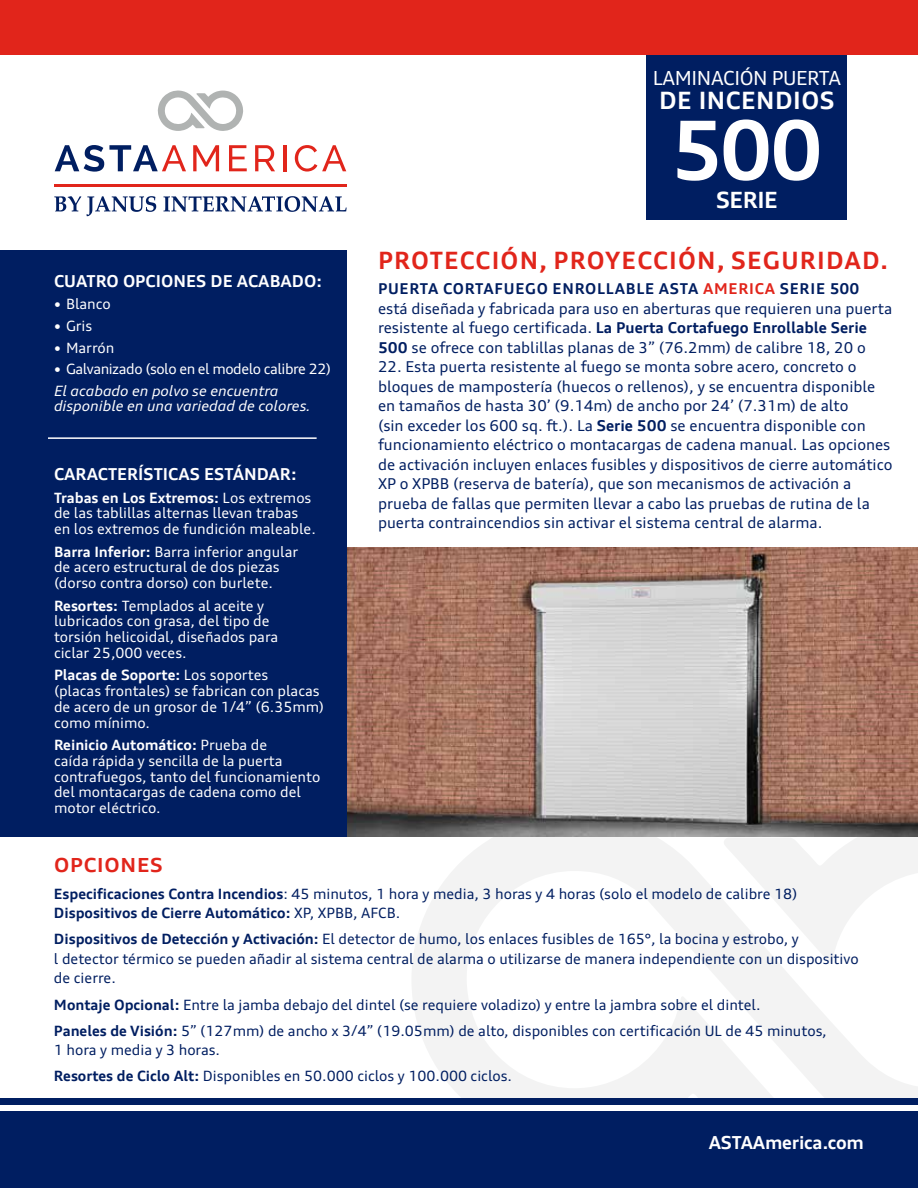
<style>
.page{position:relative;width:918px;height:1188px;background:#fff}
.page>*{position:absolute;margin:0;border:0;box-sizing:border-box;transform-origin:0 0}
.t1{font:700 81px "Audi Type";color:#fff}
.t2{font:700 24px "Audi Type";letter-spacing:.05em;color:#e1251b}
.t3{font:700 24px "Audi Type";letter-spacing:.02em;color:#fff}
.t4{font:700 22.5px "Audi Type";letter-spacing:-.02em;color:#fff}
.t5{font:19.5px "Audi Type";letter-spacing:-.02em;color:#fff}
.t6{font:700 expanded 19.5px "Audi Type";letter-spacing:.04em;color:#e1251b}
.t7{font:700 18px "Audi Type";letter-spacing:-.01em;color:#fff}
.t8{font:700 16.5px "Audi Type";color:#fff}
.t9{font:15px/19.5px "Audi Type";color:#001e61}
.t10{font:14.25px/19.5px "Audi Type";color:#001e61}
.t11{font:14.25px/15.8px "Audi Type";color:#fff}
.t12{font:14.25px/21.8px "Audi Type";letter-spacing:-.03em;color:#fff}
.t13{font:italic 14.25px "Audi Type";color:#fff}
.s1{font-weight:700;font-size:12px}
.s2{font-style:italic}
.s3{font-weight:700}
.s4{font-weight:700;color:#e1251b}
</style>
<div class="page">
<svg style="left:412px;top:837px;width:506px;height:261px"></svg>
<img style="left:347px;top:548px;width:571px;height:289px">
<div style="left:0;top:1098px;width:918px;height:90px;background:#001e61"></div>
<div style="left:0;top:1106px;width:918px;height:5px;background:#fff"></div>
<div style="left:646px;top:49px;width:201px;height:171px;background:#001e61"></div>
<div style="left:0;top:251px;width:347px;height:586px;background:#001e61"></div>
<svg style="left:55px;top:145px;width:131px;height:27px"></svg>
<svg style="left:193px;top:145px;width:26px;height:26px"></svg>
<svg style="left:229px;top:145px;width:18px;height:26px"></svg>
<svg style="left:255px;top:145px;width:20px;height:26px"></svg>
<hr style="left:283px;top:145px;width:4px;height:26px;background:#e1251b">
<svg style="left:295px;top:145px;width:51px;height:27px"></svg>
<svg style="left:54px;top:196px;width:27px;height:15px"></svg>
<svg style="left:87px;top:196px;width:69px;height:20px"></svg>
<svg style="left:164px;top:196px;width:183px;height:16px"></svg>
<hr style="left:54px;top:184px;width:293px;height:2px;background:#e1251b">
<svg style="left:158px;top:91px;width:85px;height:40px"></svg>
<div style="left:0;top:0;width:918px;height:55px;background:#e1251b"></div>
<hr style="left:48px;top:437px;width:269px;height:2px;background:#fff">
<h3 class="t5" style="left:653px;top:66px;width:190px">LAMINACIÓN PUERTA</h3>
<h2 class="t3" style="left:659px;top:85px;width:177px">DE INCENDIOS</h2>
<h1 class="t1" style="left:670px;top:100px;width:155px">500</h1>
<p class="t8" style="left:54px;top:271px;width:269px">CUATRO OPCIONES DE ACABADO:</p>
<p class="t11" style="left:54px;top:296px;width:58px"><span class="s1">•</span> Blanco</p>
<p class="t11" style="left:54px;top:318px;width:40px"><span class="s1">•</span> Gris</p>
<p class="t11" style="left:54px;top:339px;width:62px"><span class="s1">•</span> Marrón</p>
<p class="t12" style="left:54px;top:358px;width:279px"><span class="s1">•</span> Galvanizado (solo en el modelo calibre 22)<br><span class="s2">El acabado en polvo se encuentra</span></p>
<p class="t13" style="left:54px;top:397px;width:258px">disponible en una variedad de colores.</p>
<p class="t8" style="left:54px;top:464px;width:244px">CARACTERÍSTICAS ESTÁNDAR:</p>
<p class="t11" style="left:54px;top:489px;width:263px"><span class="s3">Trabas en Los Extremos:</span> Los extremos de las tablillas alternas llevan trabas en los extremos de fundición maleable.</p>
<p class="t11" style="left:54px;top:543px;width:246px"><span class="s3">Barra Inferior:</span> Barra inferior angular de acero estructural de dos piezas (dorso contra dorso) con burlete.</p>
<p class="t11" style="left:54px;top:597px;width:226px"><span class="s3">Resortes:</span> Templados al aceite y lubricados con grasa, del tipo de torsión helicoidal, diseñados para ciclar 25,000 veces.</p>
<p class="t11" style="left:54px;top:667px;width:272px"><span class="s3">Placas de Soporte:</span> Los soportes<br>(placas frontales) se fabrican con placas de acero de un grosor de 1/4” (6.35mm) como mínimo.</p>
<p class="t11" style="left:54px;top:737px;width:268px"><span class="s3">Reinicio Automático:</span> Prueba de<br>caída rápida y sencilla de la puerta contrafuegos, tanto del funcionamiento del montacargas de cadena como del motor eléctrico.</p>
<h3 class="t4" style="left:716px;top:186px;width:63px">SERIE</h3>
<h2 class="t2" style="left:378px;top:245px;width:512px">PROTECCIÓN, PROYECCIÓN, SEGURIDAD.</h2>
<p class="t9" style="left:378px;top:279px;width:516px"><span class="s3">PUERTA CORTAFUEGO ENROLLABLE ASTA</span> <span class="s4">AMERICA</span> <span class="s3">SERIE 500 </span>está diseñada y fabricada para uso en aberturas que requieren una puerta resistente al fuego certificada. <span class="s3">La Puerta Cortafuego Enrollable Serie 500</span> se ofrece con tablillas planas de 3” (76.2mm) de calibre 18, 20 o</p>
<p class="t9" style="left:378px;top:357px;width:516px">22. Esta puerta resistente al fuego se monta sobre acero, concreto o bloques de mampostería (huecos o rellenos), y se encuentra disponible en tamaños de hasta 30’ (9.14m) de ancho por 24’ (7.31m) de alto<br>(sin exceder los 600 sq. ft.). La <span class="s3">Serie 500</span> se encuentra disponible con funcionamiento eléctrico o montacargas de cadena manual. Las opciones de activación incluyen enlaces fusibles y dispositivos de cierre automático XP o XPBB (reserva de batería), que son mecanismos de activación a prueba de fallas que permiten llevar a cabo las pruebas de rutina de la puerta contraincendios sin activar el sistema central de alarma.</p>
<h3 class="t6" style="left:54px;top:853px;width:110px">OPCIONES</h3>
<p class="t10" style="left:54px;top:884px;width:745px"><span class="s3">Especificaciones Contra Incendios</span>: 45 minutos, 1 hora y media, 3 horas y 4 horas (solo el modelo de calibre 18)<br><span class="s3">Dispositivos de Cierre Automático:</span> XP, XPBB, AFCB.</p>
<p class="t10" style="left:54px;top:929px;width:806px"><span class="s3">Dispositivos de Detección y Activación:</span> El detector de humo, los enlaces fusibles de 165°, la bocina y estrobo, y<br>l detector térmico se pueden añadir al sistema central de alarma o utilizarse de manera independiente con un dispositivo de cierre.</p>
<p class="t10" style="left:54px;top:991px;width:774px;line-height:26.2px"><span class="s3">Montaje Opcional:</span> Entre la jamba debajo del dintel (se requiere voladizo) y entre la jambra sobre el dintel.<br><span class="s3">Paneles de Visión:</span> 5” (127mm) de ancho x 3/4” (19.05mm) de alto, disponibles con certificación UL de 45 minutos,</p>
<p class="t10" style="left:54px;top:1037px;width:459px;line-height:26.2px">1 hora y media y 3 horas.<br><span class="s3">Resortes de Ciclo Alt:</span> Disponibles en 50.000 ciclos y 100.000 ciclos.</p>
<p class="t7" style="left:709px;top:1132px;width:157px">ASTAAmerica.com</p>
</div>
